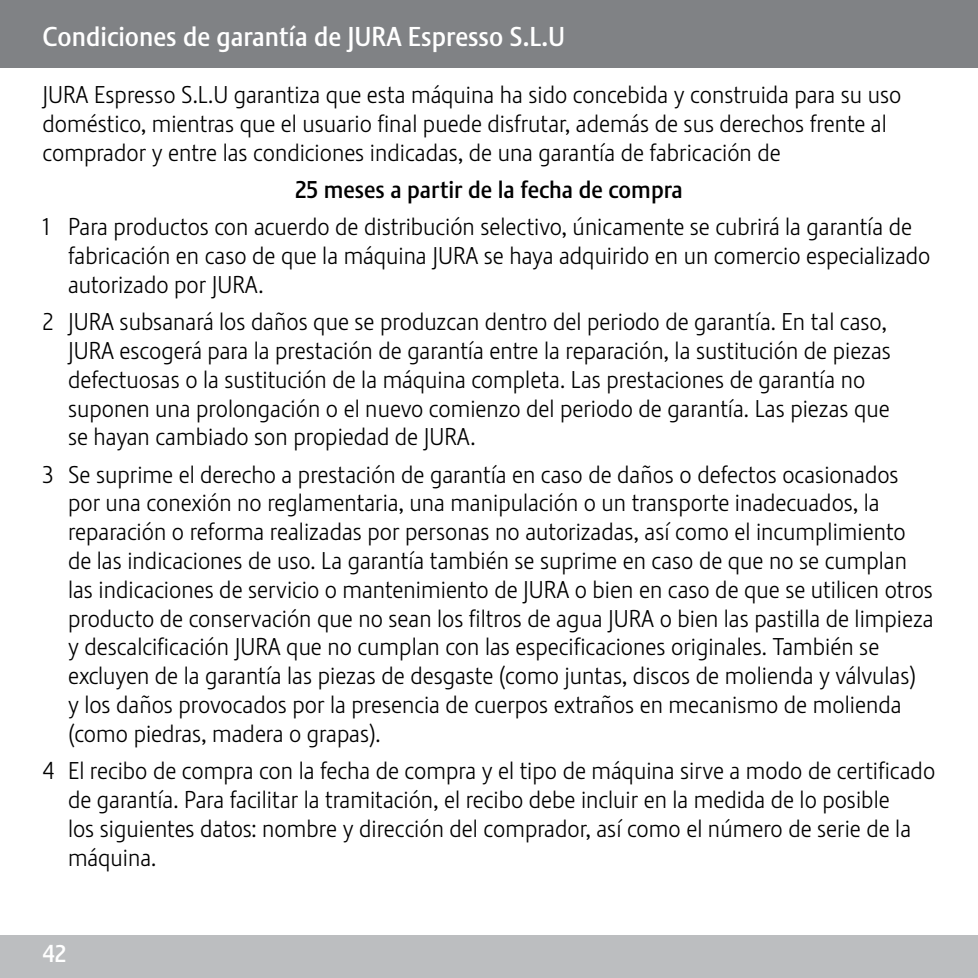
<style>
.page{position:relative;width:978px;height:978px;background:#fff}
.page>*{position:absolute;margin:0;border:0;box-sizing:border-box;transform-origin:0 0}
.t1{font:27px "Stalemate Pro 2 J Medium";color:#fff}
.t2{font:24px/28.8px "Stalemate Pro 2 J Light";color:#000}
.t3{font:24px "Stalemate Pro 2 J Medium";color:#000}
.t4{font:24px "Stalemate Pro 2 J Medium";color:#fff}
</style>
<div class="page">
<div style="left:0;top:935px;width:978px;height:43px;background:#bcbec0"></div>
<div style="left:0;top:0;width:978px;height:68px;background:#808285"></div>
<p class="t1" style="left:43px;top:20px;width:524px">Condiciones de garantía de JURA Espresso S.L.U</p>
<p class="t2" style="left:43px;top:80px;width:860px">JURA Espresso S.L.U garantiza que esta máquina ha sido concebida y construida para su uso doméstico, mientras que el usuario final puede disfrutar, además de sus derechos frente al comprador y entre las condiciones indicadas, de una garantía de fabricación de</p>
<p class="t3" style="left:295px;top:175px;width:389px">25 meses a partir de la fecha de compra</p>
<p class="t2" style="left:68px;top:213px;width:864px;text-indent:-26px">1 Para productos con acuerdo de distribución selectivo, únicamente se cubrirá la garantía de fabricación en caso de que la máquina JURA se haya adquirido en un comercio especializado autorizado por JURA.</p>
<p class="t2" style="left:68px;top:307px;width:824px;text-indent:-26px">2 JURA subsanará los daños que se produzcan dentro del periodo de garantía. En tal caso, JURA escogerá para la prestación de garantía entre la reparación, la sustitución de piezas defectuosas o la sustitución de la máquina completa. Las prestaciones de garantía no suponen una prolongación o el nuevo comienzo del periodo de garantía. Las piezas que se hayan cambiado son propiedad de JURA.</p>
<p class="t2" style="left:68px;top:460px;width:867px;text-indent:-26px">3 Se suprime el derecho a prestación de garantía en caso de daños o defectos ocasionados por una conexión no reglamentaria, una manipulación o un transporte inadecuados, la reparación o reforma realizadas por personas no autorizadas, así como el incumplimiento de las indicaciones de uso. La garantía también se suprime en caso de que no se cumplan las indicaciones de servicio o mantenimiento de JURA o bien en caso de que se utilicen otros producto de conservación que no sean los filtros de agua JURA o bien las pastilla de limpieza y descalcificación JURA que no cumplan con las especificaciones originales. También se excluyen de la garantía las piezas de desgaste (como juntas, discos de molienda y válvulas)<br>y los daños provocados por la presencia de cuerpos extraños en mecanismo de molienda (como piedras, madera o grapas).</p>
<p class="t2" style="left:68px;top:756px;width:869px;text-indent:-26px">4 El recibo de compra con la fecha de compra y el tipo de máquina sirve a modo de certificado de garantía. Para facilitar la tramitación, el recibo debe incluir en la medida de lo posible<br>los siguientes datos: nombre y dirección del comprador, así como el número de serie de la máquina.</p>
<p class="t4" style="left:43px;top:939px;width:25px">42</p>
</div>
